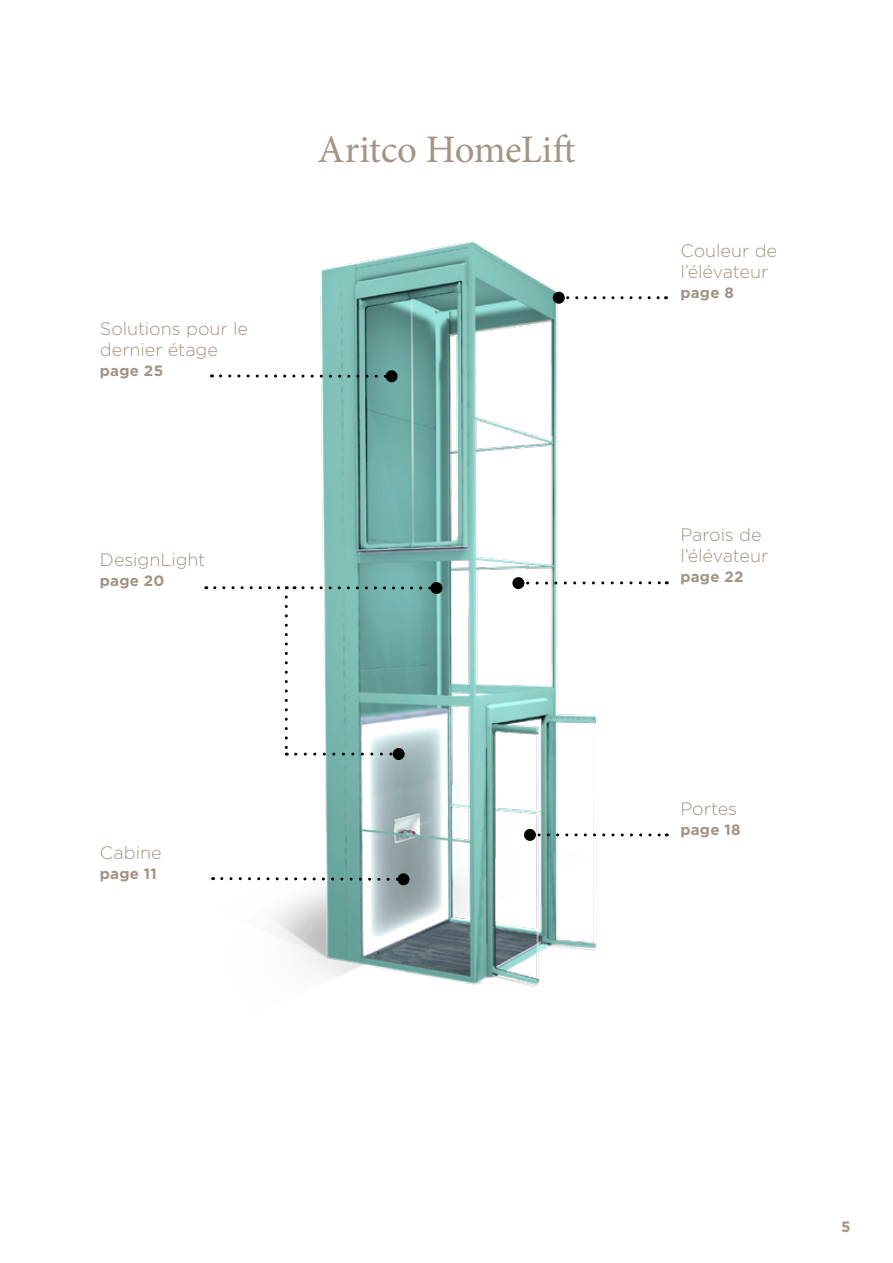
<style>
.page{position:relative;width:893px;height:1263px;background:#fff}
.page>*{position:absolute;margin:0;border:0;box-sizing:border-box;transform-origin:0 0}
.t1{font:39px "Minion Pro";letter-spacing:-.01em;color:#a59483}
.t2{font:300 18px/21px "Gotham";letter-spacing:-.005em;color:#a59483}
.t3{font:700 15px "Gotham";letter-spacing:.02em;color:#a39383}
.t4{font:700 15px "Gotham";color:#a59483}
</style>
<div class="page">
<img style="left:204px;top:241px;width:465px;height:746px">
<svg style="left:568px;top:296px;width:98px;height:3px"></svg>
<div style="left:553px;top:292px;width:12px;height:12px;background:#000;border-radius:50%"></div>
<svg style="left:221px;top:374px;width:165px;height:4px"></svg>
<div style="left:386px;top:370px;width:12px;height:12px;background:#000;border-radius:50%"></div>
<svg style="left:528px;top:581px;width:139px;height:4px"></svg>
<div style="left:512px;top:577px;width:12px;height:12px;background:#000;border-radius:50%"></div>
<svg style="left:215px;top:586px;width:72px;height:3px"></svg>
<svg style="left:285px;top:597px;width:3px;height:159px"></svg>
<svg style="left:296px;top:752px;width:97px;height:4px"></svg>
<div style="left:393px;top:748px;width:12px;height:12px;background:#000;border-radius:50%"></div>
<svg style="left:303px;top:586px;width:127px;height:3px"></svg>
<div style="left:430px;top:582px;width:12px;height:12px;background:#000;border-radius:50%"></div>
<svg style="left:539px;top:833px;width:128px;height:3px"></svg>
<div style="left:524px;top:829px;width:12px;height:12px;background:#000;border-radius:50%"></div>
<svg style="left:213px;top:876px;width:185px;height:6px"></svg>
<div style="left:397px;top:873px;width:12px;height:12px;background:#000;border-radius:50%"></div>
<p class="t2" style="left:100px;top:318px;width:150px">Solutions pour le dernier étage</p>
<p class="t3" style="left:100px;top:361px;width:65px">page 25</p>
<p class="t2" style="left:100px;top:549px;width:107px">DesignLight</p>
<p class="t3" style="left:100px;top:571px;width:66px">page 20</p>
<h1 class="t1" style="left:317px;top:123px;width:260px">Aritco HomeLift</h1>
<p class="t2" style="left:100px;top:842px;width:63px">Cabine</p>
<p class="t3" style="left:100px;top:864px;width:58px">page 11</p>
<p class="t2" style="left:680px;top:239px;width:98px">Couleur de l’élévateur</p>
<p class="t3" style="left:680px;top:282px;width:55px">page 8</p>
<p class="t2" style="left:680px;top:524px;width:89px">Parois de l’élévateur</p>
<p class="t3" style="left:680px;top:567px;width:65px">page 22</p>
<p class="t2" style="left:680px;top:797px;width:58px">Portes</p>
<p class="t3" style="left:680px;top:820px;width:62px">page 18</p>
<p class="t4" style="left:841px;top:1217px;width:11px">5</p>
</div>
